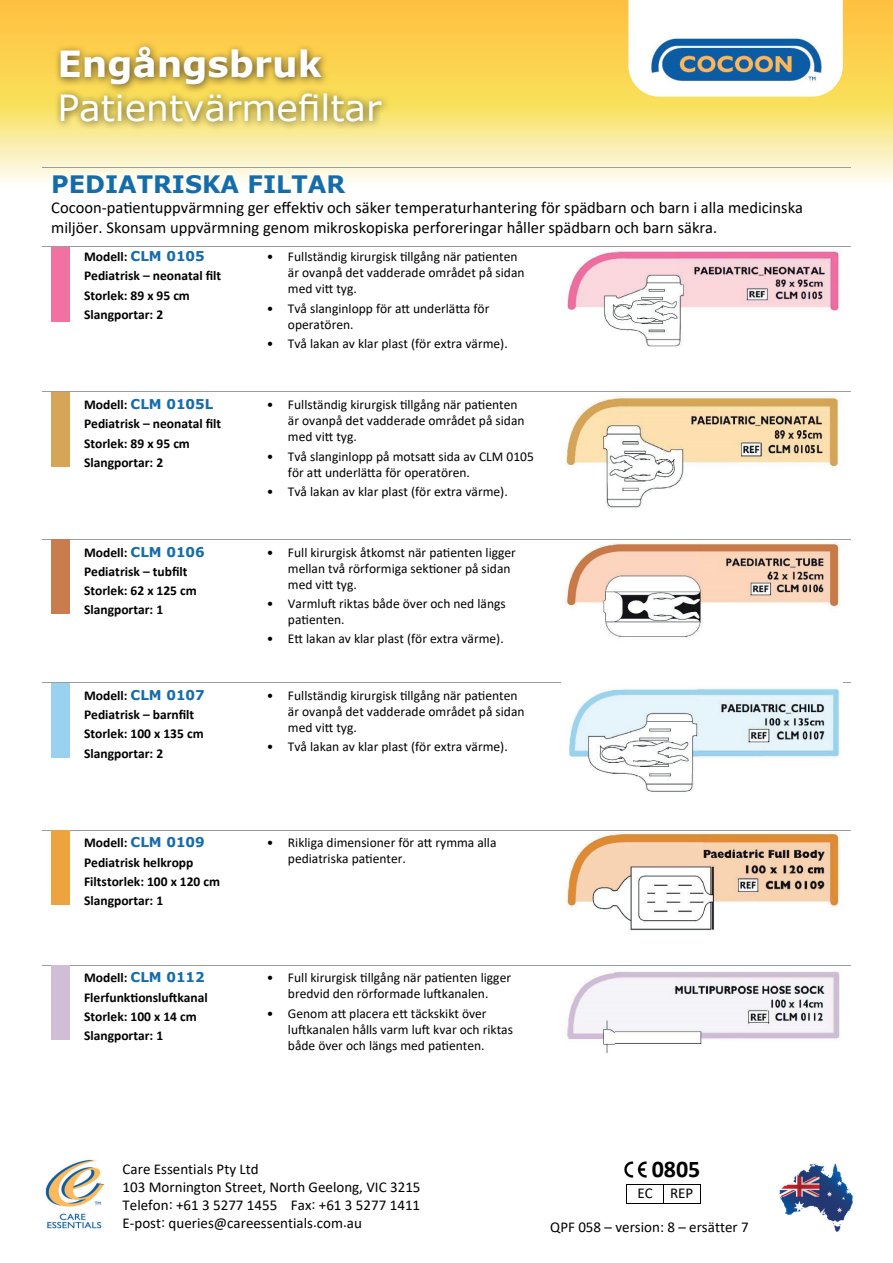
<style>
.page{position:relative;width:893px;height:1263px;background:#fff}
.page>*{position:absolute;margin:0;border:0;box-sizing:border-box;transform-origin:0 0}
.t1{font:36px "Verdana";color:#fff}
.t2{font:700 36px "Verdana";color:#fff}
.t3{font:700 24px "Verdana";color:#156cab}
.t4{font:700 24px "Calibri";color:#000}
.t5{font:16.5px/19.8px "Calibri";color:#000}
.t6{font:15px/18px "Calibri";color:#000}
.t7{font:13.5px/16.2px "Calibri";color:#000}
.t8{font:700 13.5px/19.2px "Calibri";color:#000}
.t9{font:700 13.5px "Verdana";color:#156cab}
.s1{font-family:"Verdana";color:#156cab}
.s2{font-family:"Calibri";color:#000}
</style>
<div class="page">
<img style="left:45px;top:1159px;width:60px;height:70px">
<img style="left:779px;top:1163px;width:75px;height:69px">
<img style="left:624px;top:1162px;width:23px;height:16px">
<hr style="left:627px;top:1183px;width:36px;height:1px;background:#000001">
<hr style="left:664px;top:1183px;width:36px;height:1px;background:#000001">
<svg style="left:626px;top:1184px;width:1px;height:20px"></svg>
<hr style="left:627px;top:1203px;width:36px;height:1px;background:#000001">
<svg style="left:663px;top:1184px;width:1px;height:20px"></svg>
<hr style="left:664px;top:1203px;width:36px;height:1px;background:#000001">
<svg style="left:700px;top:1184px;width:1px;height:20px"></svg>
<img style="left:0;top:0;width:893px;height:182px">
<svg style="left:628px;top:0;width:215px;height:97px"></svg>
<img style="left:645px;top:37px;width:180px;height:47px">
<div style="left:54px;top:41px;width:337px;height:90px;background:#231f20;opacity:.75"></div>
<hr style="left:43px;top:167px;width:808px;height:1px;background:#9a9d9e">
<hr style="left:43px;top:246px;width:808px;height:1px;background:#9a9d9e">
<hr style="left:43px;top:391px;width:808px;height:1px;background:#9a9d9e">
<hr style="left:43px;top:539px;width:808px;height:1px;background:#9a9d9e">
<hr style="left:43px;top:682px;width:808px;height:1px;background:#9a9d9e">
<hr style="left:43px;top:830px;width:808px;height:1px;background:#9a9d9e">
<hr style="left:43px;top:965px;width:808px;height:1px;background:#9a9d9e">
<div style="left:51px;top:247px;width:19px;height:74px;background:#f171a0"></div>
<div style="left:51px;top:392px;width:19px;height:74px;background:#d6a557"></div>
<div style="left:51px;top:539px;width:19px;height:75px;background:#c97d4e"></div>
<div style="left:51px;top:683px;width:19px;height:75px;background:#99d1ee"></div>
<div style="left:51px;top:830px;width:19px;height:75px;background:#eda43e"></div>
<div style="left:51px;top:966px;width:19px;height:74px;background:#d0bed6"></div>
<img style="left:567px;top:251px;width:273px;height:96px">
<img style="left:565px;top:397px;width:276px;height:111px">
<img style="left:565px;top:543px;width:276px;height:95px">
<img style="left:569px;top:688px;width:271px;height:104px">
<img style="left:566px;top:833px;width:274px;height:98px">
<img style="left:567px;top:971px;width:274px;height:82px">
<h1 class="t2" style="left:57px;top:39px;width:266px">Engångsbruk</h1>
<h1 class="t1" style="left:57px;top:83px;width:326px">Patientvärmefiltar</h1>
<h2 class="t3" style="left:51px;top:168px;width:295px">PEDIATRISKA FILTAR</h2>
<p class="t5" style="left:51px;top:197px;width:753px">Cocoon-patientuppvärmning ger effektiv och säker temperaturhantering för spädbarn och barn i alla medicinska miljöer. Skonsam uppvärmning genom mikroskopiska perforeringar håller spädbarn och barn säkra.</p>
<p class="t8" style="left:84px;top:247px;width:139px">Modell: <span class="s1">CLM 0105<br></span>Pediatrisk – neonatal filt<br>Storlek: 89 x 95 cm<br>Slangportar: 2</p>
<p class="t7" style="left:288px;top:248px;width:238px;text-indent:-21px">• Fullständig kirurgisk tillgång när patienten är ovanpå det vadderade området på sidan med vitt tyg.</p>
<p class="t7" style="left:288px;top:300px;width:203px;text-indent:-21px">• Två slanginlopp för att underlätta för operatören.</p>
<p class="t7" style="left:267px;top:335px;width:242px">• Två lakan av klar plast (för extra värme).</p>
<p class="t9" style="left:84px;top:395px;width:131px"><span class="s2">Modell:</span> CLM 0105L</p>
<p class="t8" style="left:84px;top:414px;width:139px">Pediatrisk – neonatal filt<br>Storlek: 89 x 95 cm<br>Slangportar: 2</p>
<p class="t8" style="left:84px;top:542px;width:122px">Modell: <span class="s1">CLM 0106<br></span>Pediatrisk – tubfilt<br>Storlek: 62 x 125 cm<br>Slangportar: 1</p>
<p class="t8" style="left:84px;top:686px;width:122px">Modell: <span class="s1">CLM 0107<br></span>Pediatrisk – barnfilt<br>Storlek: 100 x 135 cm<br>Slangportar: 2</p>
<p class="t8" style="left:84px;top:833px;width:138px">Modell: <span class="s1">CLM 0109<br></span>Pediatrisk helkropp<br>Filtstorlek: 100 x 120 cm<br>Slangportar: 1</p>
<p class="t8" style="left:84px;top:968px;width:125px">Modell: <span class="s1">CLM 0112<br></span>Flerfunktionsluftkanal<br>Storlek: 100 x 14 cm<br>Slangportar: 1</p>
<p class="t7" style="left:288px;top:396px;width:238px;text-indent:-21px">• Fullständig kirurgisk tillgång när patienten är ovanpå det vadderade området på sidan med vitt tyg.</p>
<p class="t7" style="left:288px;top:448px;width:247px;text-indent:-21px">• Två slanginlopp på motsatt sida av CLM 0105 för att underlätta för operatören.</p>
<p class="t7" style="left:267px;top:483px;width:242px">• Två lakan av klar plast (för extra värme).</p>
<p class="t7" style="left:288px;top:544px;width:229px;text-indent:-21px">• Full kirurgisk åtkomst när patienten ligger mellan två rörformiga sektioner på sidan med vitt tyg.</p>
<p class="t7" style="left:288px;top:595px;width:219px;text-indent:-21px">• Varmluft riktas både över och ned längs patienten.</p>
<p class="t7" style="left:267px;top:630px;width:238px">• Ett lakan av klar plast (för extra värme).</p>
<p class="t7" style="left:288px;top:687px;width:238px;text-indent:-21px">• Fullständig kirurgisk tillgång när patienten är ovanpå det vadderade området på sidan med vitt tyg.</p>
<p class="t7" style="left:267px;top:738px;width:242px">• Två lakan av klar plast (för extra värme).</p>
<p class="t7" style="left:288px;top:834px;width:210px;text-indent:-21px">• Rikliga dimensioner för att rymma alla pediatriska patienter.</p>
<p class="t7" style="left:267px;top:969px;width:246px;text-align:center">• Full kirurgisk tillgång när patienten ligger bredvid den rörformade luftkanalen.</p>
<p class="t7" style="left:288px;top:1005px;width:226px;text-indent:-21px">• Genom att placera ett täckskikt över luftkanalen hålls varm luft kvar och riktas både över och längs med patienten.</p>
<p class="t6" style="left:123px;top:1160px;width:299px">Care Essentials Pty Ltd<br>103 Mornington Street, North Geelong, VIC 3215<br>Telefon: +61 3 5277 1455 Fax: +61 3 5277 1411<br>E-post: queries@careessentials.com.au</p>
<h2 class="t4" style="left:652px;top:1152px;width:50px">0805</h2>
<p class="t6" style="left:637px;top:1183px;width:57px">EC REP</p>
<p class="t6" style="left:550px;top:1218px;width:200px">QPF 058 – version: 8 – ersätter 7</p>
</div>
